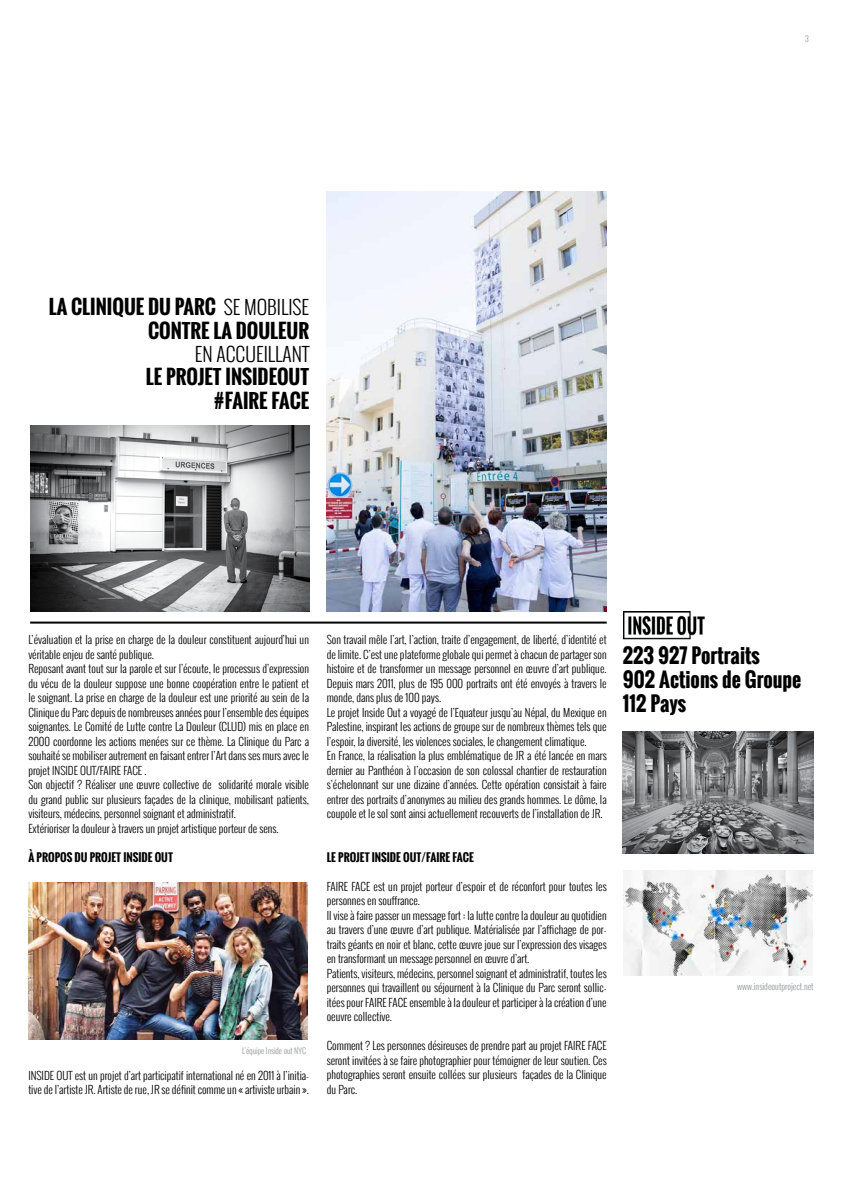
<style>
.page{position:relative;width:842px;height:1191px;background:#fff}
.page>*{position:absolute;margin:0;border:0;box-sizing:border-box;transform-origin:0 0}
.t1{font:700 19.8px/23.8px "Oswald";color:#000}
.t2{font:700 19.4px/23.3px "Oswald";color:#000;text-align:right}
.t3{font:300 19.4px "Oswald";color:#000}
.t4{font:300 11px/14.5px "Oswald";color:#000}
.t5{font:700 11px "Oswald";color:#000}
.t6{font:300 8.8px "Oswald";color:#939598}
.t7{font:300 8px "Oswald";color:#939598}
.s1{font-weight:300}
</style>
<div class="page">
<img style="left:28px;top:882px;width:280px;height:157px">
<img style="left:623px;top:870px;width:190px;height:105px">
<hr style="left:30px;top:621px;width:577px;height:2px;background:#000">
<img style="left:623px;top:732px;width:190px;height:121px">
<img style="left:623px;top:611px;width:82px;height:29px">
<img style="left:327px;top:191px;width:280px;height:420px">
<img style="left:30px;top:425px;width:279px;height:186px">
<p class="t7" style="left:805px;top:33px;width:5px">3</p>
<h2 class="t2" style="left:49px;top:295px;width:262px">LA CLINIQUE DU PARC <span class="s1">SE MOBILISE<br></span>CONTRE LA DOULEUR</h2>
<h2 class="t3" style="left:195px;top:340px;width:32px">en accueillant</h2>
<h2 class="t2" style="left:146px;top:365px;width:31px">le projet</h2>
<h2 class="t2" style="left:226px;top:365px;width:16px">Inside</h2>
<h2 class="t2" style="left:277px;top:365px;width:23px">Out</h2>
<h2 class="t2" style="left:214px;top:389px;width:29px">#Faire</h2>
<h2 class="t2" style="left:271px;top:389px;width:19px">Face</h2>
<p class="t4" style="left:28px;top:632px;width:282px">L’évaluation et la prise en charge de la douleur constituent aujourd’hui un véritable enjeu de santé publique.<br>Reposant avant tout sur la parole et sur l’écoute, le processus d’expression du vécu de la douleur suppose une bonne coopération entre le patient et le soignant. La prise en charge de la douleur est une priorité au sein de la Clinique du Parc depuis de nombreuses années pour l’ensemble des équipes soignantes. Le Comité de Lutte contre La Douleur (CLUD) mis en place en 2000 coordonne les actions menées sur ce thème. La Clinique du Parc a souhaité se mobiliser autrement en faisant entrer l’Art dans ses murs avec le projet INSIDE OUT/FAIRE FACE .<br>Son objectif ? Réaliser une œuvre collective de solidarité morale visible du grand public sur plusieurs façades de la clinique, mobilisant patients, visiteurs, médecins, personnel soignant et administratif.<br>Extérioriser la douleur à travers un projet artistique porteur de sens.</p>
<p class="t5" style="left:28px;top:849px;width:146px">À PROPOS DU PROJET INSIDE OUT</p>
<p class="t7" style="left:242px;top:1044px;width:65px">L’équipe Inside out NYC</p>
<p class="t4" style="left:28px;top:1067px;width:282px">INSIDE OUT est un projet d’art participatif international né en 2011 à l’initia&shy;tive de l’artiste JR. Artiste de rue, JR se définit comme un « artiviste urbain ».</p>
<p class="t4" style="left:327px;top:632px;width:281px">Son travail mêle l’art, l’action, traite d’engagement, de liberté, d’identité et de limite. C’est une plateforme globale qui permet à chacun de partager son histoire et de transformer un message personnel en œuvre d’art publique.<br>Depuis mars 2011, plus de 195 000 portraits ont été envoyés à travers le monde, dans plus de 100 pays.<br>Le projet Inside Out a voyagé de l’Equateur jusqu’au Népal, du Mexique en Palestine, inspirant les actions de groupe sur de nombreux thèmes tels que l’espoir, la diversité, les violences sociales, le changement climatique.<br>En France, la réalisation la plus emblématique de JR a été lancée en mars dernier au Panthéon à l’occasion de son colossal chantier de restauration s’échelonnant sur une dizaine d’années. Cette opération consistait à faire entrer des portraits d’anonymes au milieu des grands hommes. Le dôme, la coupole et le sol sont ainsi actuellement recouverts de l’installation de JR.</p>
<p class="t5" style="left:327px;top:849px;width:149px">LE PROJET INSIDE OUT/FAIRE FACE</p>
<p class="t4" style="left:327px;top:879px;width:281px">FAIRE FACE est un projet porteur d’espoir et de réconfort pour toutes les personnes en souffrance.<br>Il vise à faire passer un message fort : la lutte contre la douleur au quotidien au travers d’une œuvre d’art publique. Matérialisée par l’affichage de por&shy;traits géants en noir et blanc, cette œuvre joue sur l’expression des visages en transformant un message personnel en œuvre d’art.<br>Patients, visiteurs, médecins, personnel soignant et administratif, toutes les personnes qui travaillent ou séjournent à la Clinique du Parc seront sollic&shy;itées pour FAIRE FACE ensemble à la douleur et participer à la création d’une oeuvre collective.</p>
<p class="t4" style="left:327px;top:1038px;width:281px;text-align:justify">Comment ? Les personnes désireuses de prendre part au projet FAIRE FACE seront invitées à se faire photographier pour témoigner de leur soutien. Ces photographies seront ensuite collées sur plusieurs façades de la Clinique du Parc.</p>
<h1 class="t1" style="left:623px;top:644px;width:180px">223 927 Portraits<br>902 Actions de Groupe<br>112 Pays</h1>
<p class="t6" style="left:737px;top:980px;width:78px">www.insideoutproject.net</p>
</div>
